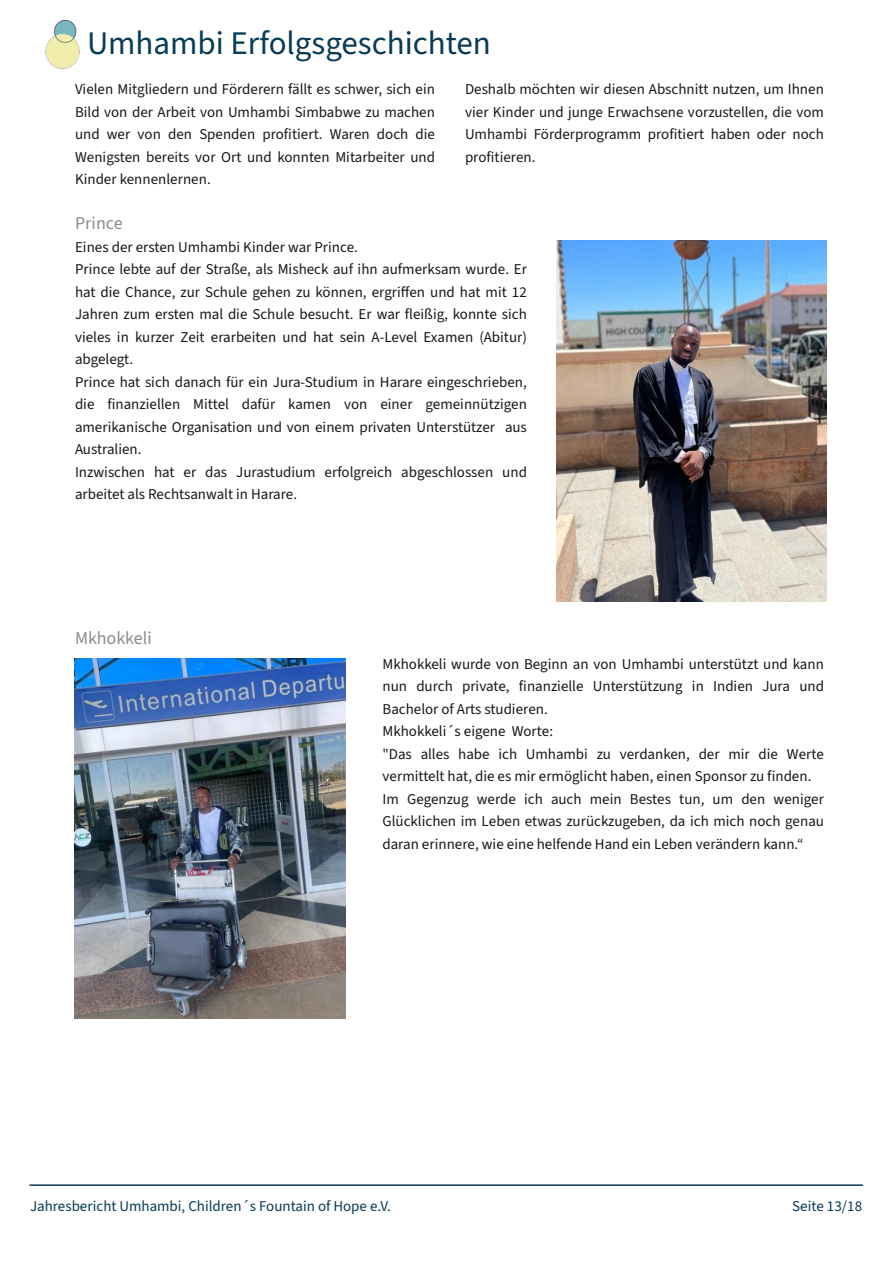
<style>
.page{position:relative;width:893px;height:1263px;background:#fff}
.page>*{position:absolute;margin:0;border:0;box-sizing:border-box;transform-origin:0 0}
.t1{font:33px "Source Sans 3";color:#073a56}
.t2{font:18px "Source Sans 3";color:#8c8c8c}
.t3{font:15px/22.5px "Source Sans 3";color:#181715;text-align:justify}
.t4{font:15px "Source Sans 3";color:#073a56}
</style>
<div class="page">
<hr style="left:30px;top:1184px;width:832px;height:2px;background:#073a56">
<img style="left:45px;top:20px;width:35px;height:49px">
<img style="left:556px;top:241px;width:270px;height:360px">
<img style="left:75px;top:658px;width:270px;height:360px">
<h1 class="t1" style="left:87px;top:21px;width:405px">Umhambi Erfolgsgeschichten</h1>
<p class="t3" style="left:75px;top:78px;width:362px">Vielen Mitgliedern und Förderern fällt es schwer, sich ein Bild von der Arbeit von Umhambi Simbabwe zu machen und wer von den Spenden profitiert. Waren doch die Wenigsten bereits vor Ort und konnten Mitarbeiter und Kinder kennenlernen.</p>
<p class="t3" style="left:465px;top:78px;width:360px">Deshalb möchten wir diesen Abschnitt nutzen, um Ihnen vier Kinder und junge Erwachsene vorzustellen, die vom Umhambi Förderprogramm profitiert haben oder noch profitieren.</p>
<p class="t2" style="left:75px;top:211px;width:49px">Prince</p>
<p class="t3" style="left:75px;top:235px;width:453px;text-align:left">Eines der ersten Umhambi Kinder war Prince.<br>Prince lebte auf der Straße, als Misheck auf ihn aufmerksam wurde. Er hat die Chance, zur Schule gehen zu können, ergriffen und hat mit 12<br>Jahren zum ersten mal die Schule besucht. Er war fleißig, konnte sich vieles in kurzer Zeit erarbeiten und hat sein A‑Level Examen (Abitur) abgelegt.<br>Prince hat sich danach für ein Jura‑Studium in Harare eingeschrieben, die finanziellen Mittel dafür kamen von einer gemeinnützigen amerikanische Organisation und von einem privaten Unterstützer aus Australien.<br>Inzwischen hat er das Jurastudium erfolgreich abgeschlossen und arbeitet als Rechtsanwalt in Harare.</p>
<p class="t2" style="left:75px;top:626px;width:78px">Mkhokkeli</p>
<p class="t3" style="left:382px;top:652px;width:443px;text-align:left">Mkhokkeli wurde von Beginn an von Umhambi unterstützt und kann nun durch private, finanzielle Unterstützung in Indien Jura und Bachelor of Arts studieren.<br>Mkhokkeli´s eigene Worte:<br>"Das alles habe ich Umhambi zu verdanken, der mir die Werte vermittelt hat, die es mir ermöglicht haben, einen Sponsor zu finden.<br>Im Gegenzug werde ich auch mein Bestes tun, um den weniger Glücklichen im Leben etwas zurückzugeben, da ich mich noch genau daran erinnere, wie eine helfende Hand ein Leben verändern kann.“</p>
<p class="t4" style="left:30px;top:1196px;width:362px">Jahresbericht Umhambi, Children´s Fountain of Hope e.V.</p>
<p class="t4" style="left:792px;top:1196px;width:71px">Seite 13/18</p>
</div>
